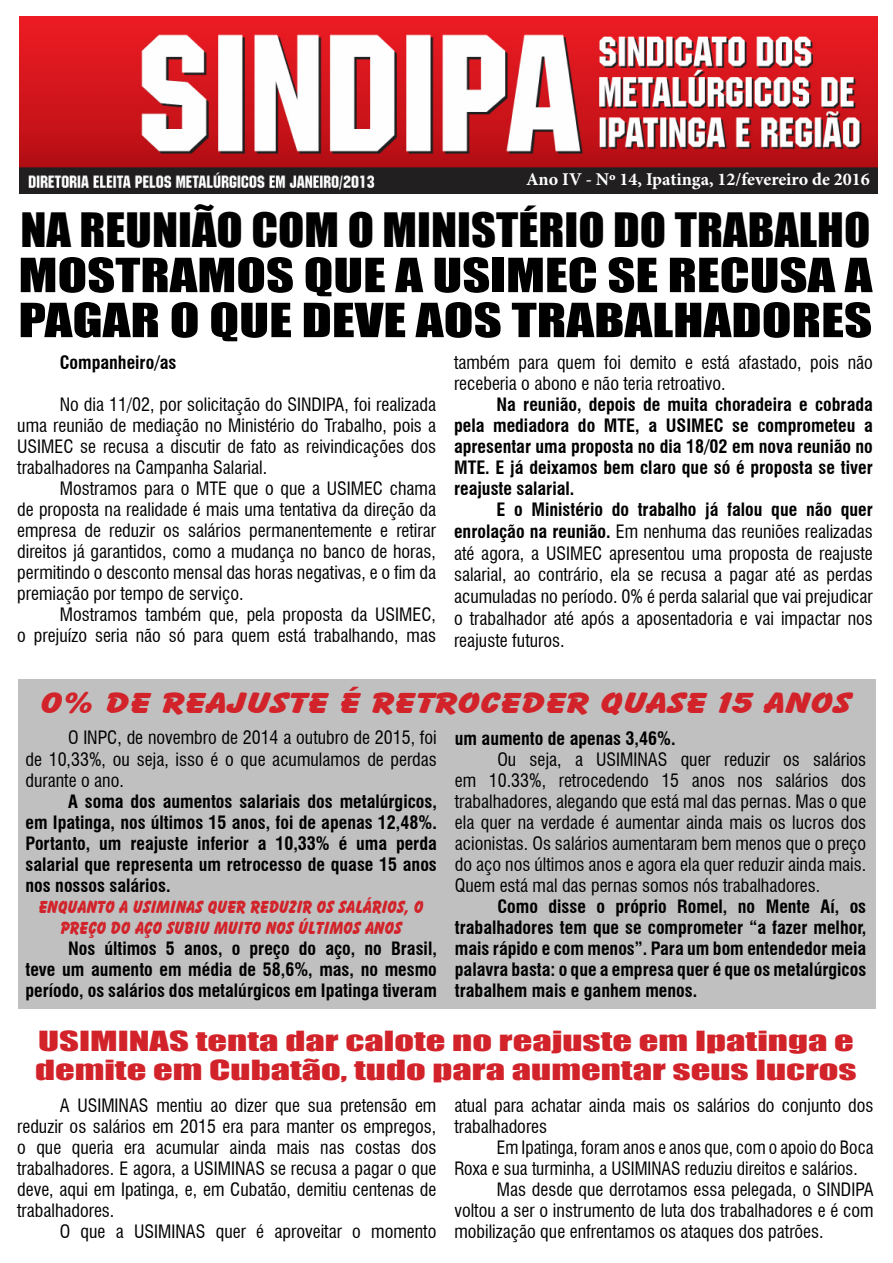
<style>
.page{position:relative;width:893px;height:1263px;background:#fff}
.page>*{position:absolute;margin:0;border:0;box-sizing:border-box;transform-origin:0 0}
.t1{font:43.5px/45px "Impact";color:#000;text-align:justify;scale:1.11 1}
.t2{font:800 30px "Balloon BT";color:#d2232a;scale:1.37 1}
.t3{font:25.5px/28.5px "Impact";color:#d2232a;scale:1.51 1}
.t4{font:condensed 18px/21px "Swiss 721 BT";color:#000;text-align:justify}
.t5{font:700 condensed 18px/21px "Swiss 721 BT";color:#000;text-align:justify}
.t6{font:800 18px/21px "Balloon BT";color:#d2232a;text-align:center;scale:.96 1}
.t7{font:700 18px "Minion Pro";color:#fff}
.s1{font-weight:700}
</style>
<div class="page">
<img style="left:19px;top:17px;width:858px;height:176px">
<div style="left:19px;top:679px;width:857px;height:329px;background:#c0c0c0"></div>
<p class="t7" style="left:526px;top:166px;width:345px">Ano IV - Nº 14, Ipatinga, 12/fevereiro de 2016</p>
<h1 class="t1" style="left:18px;top:206px;width:771px">NA REUNIÃO COM O MINISTÉRIO DO TRABALHO MOSTRAMOS QUE A USIMEC SE RECUSA A PAGAR O QUE DEVE AOS TRABALHADORES</h1>
<p class="t5" style="left:60px;top:352px;width:118px">Companheiro/as</p>
<p class="t4" style="left:17px;top:394px;width:420px;text-indent:43px">No dia 11/02, por solicitação do SINDIPA, foi realizada uma reunião de mediação no Ministério do Trabalho, pois a USIMEC se recusa a discutir de fato as reivindicações dos trabalhadores na Campanha Salarial.</p>
<p class="t4" style="left:17px;top:478px;width:420px;text-indent:43px">Mostramos para o MTE que o que a USIMEC chama de proposta na realidade é mais uma tentativa da direção da empresa de reduzir os salários permanentemente e retirar direitos já garantidos, como a mudança no banco de horas, permitindo o desconto mensal das horas negativas, e o fim da premiação por tempo de serviço.</p>
<p class="t4" style="left:17px;top:604px;width:420px;text-align:right">Mostramos também que, pela proposta da USIMEC,<br>o prejuízo seria não só para quem está trabalhando, mas</p>
<p class="t4" style="left:454px;top:352px;width:420px">também para quem foi demito e está afastado, pois não receberia o abono e não teria retroativo.</p>
<p class="t5" style="left:454px;top:394px;width:420px;text-indent:43px">Na reunião, depois de muita choradeira e cobrada pela mediadora do MTE, a USIMEC se comprometeu a apresentar uma proposta no dia 18/02 em nova reunião no MTE. E já deixamos bem claro que só é proposta se tiver reajuste salarial.</p>
<p class="t4" style="left:454px;top:499px;width:420px;line-height:21.8px;text-indent:43px"><span class="s1">E o Ministério do trabalho já falou que não quer enrolação na reunião.</span> Em nenhuma das reuniões realizadas até agora, a USIMEC apresentou uma proposta de reajuste salarial, ao contrário, ela se recusa a pagar até as perdas acumuladas no período. 0% é perda salarial que vai prejudicar o trabalhador até após a aposentadoria e vai impactar nos reajuste futuros.</p>
<h2 class="t2" style="left:41px;top:685px;width:593px">0% DE REAJUSTE É RETROCEDER QUASE 15 ANOS</h2>
<p class="t4" style="left:26px;top:727px;width:413px;text-indent:43px">O INPC, de novembro de 2014 a outubro de 2015, foi de 10,33%, ou seja, isso é o que acumulamos de perdas durante o ano.</p>
<p class="t5" style="left:26px;top:790px;width:413px;text-indent:43px">A soma dos aumentos salariais dos metalúrgicos, em Ipatinga, nos últimos 15 anos, foi de apenas 12,48%.<br>Portanto, um reajuste inferior a 10,33% é uma perda salarial que representa um retrocesso de quase 15 anos nos nossos salários.</p>
<p class="t6" style="left:39px;top:896px;width:402px">ENQUANTO A USIMINAS QUER REDUZIR OS SALÁRIOS, O<br>PREÇO DO AÇO SUBIU MUITO NOS ÚLTIMOS ANOS</p>
<p class="t5" style="left:26px;top:937px;width:413px;text-indent:43px">Nos últimos 5 anos, o preço do aço, no Brasil, teve um aumento em média de 58,6%, mas, no mesmo período, os salários dos metalúrgicos em Ipatinga tiveram</p>
<p class="t5" style="left:455px;top:727px;width:222px">um aumento de apenas 3,46%.</p>
<p class="t4" style="left:455px;top:748px;width:413px;text-indent:43px">Ou seja, a USIMINAS quer reduzir os salários em 10.33%, retrocedendo 15 anos nos salários dos trabalhadores, alegando que está mal das pernas. Mas o que ela quer na verdade é aumentar ainda mais os lucros dos acionistas. Os salários aumentaram bem menos que o preço do aço nos últimos anos e agora ela quer reduzir ainda mais.<br>Quem está mal das pernas somos nós trabalhadores.</p>
<p class="t5" style="left:455px;top:895px;width:413px;text-indent:43px">Como disse o próprio Romel, no Mente Aí, os trabalhadores tem que se comprometer “a fazer melhor, mais rápido e com menos”. Para um bom entendedor meia palavra basta: o que a empresa quer é que os metalúrgicos trabalhem mais e ganhem menos.</p>
<h3 class="t3" style="left:35px;top:1026px;width:546px">USIMINAS tenta dar calote no reajuste em Ipatinga e demite em Cubatão, tudo para aumentar seus lucros</h3>
<p class="t4" style="left:60px;top:1095px;width:38px">A Usiminas</p>
<p class="t4" style="left:17px;top:1095px;width:421px;text-indent:139px">mentiu ao dizer que sua pretensão em reduzir os salários em 2015 era para manter os empregos, o que queria era acumular ainda mais nas costas dos trabalhadores. E agora, a Usiminas</p>
<p class="t4" style="left:270px;top:1158px;width:168px">se recusa a pagar o que</p>
<p class="t4" style="left:17px;top:1179px;width:421px">deve, aqui em Ipatinga, e, em Cubatão, demitiu centenas de</p>
<p class="t4" style="left:17px;top:1200px;width:99px">trabalhadores.</p>
<p class="t4" style="left:60px;top:1221px;width:95px">O que a Usiminas</p>
<p class="t4" style="left:216px;top:1221px;width:222px">quer é aproveitar o momento</p>
<p class="t4" style="left:454px;top:1095px;width:421px">atual para achatar ainda mais os salários do conjunto dos trabalhadores</p>
<p class="t4" style="left:454px;top:1137px;width:421px;text-indent:43px">Em Ipatinga, foram anos e anos que, com o apoio do Boca<br>Roxa e sua turminha, a Usiminas</p>
<p class="t4" style="left:685px;top:1158px;width:174px">reduziu direitos e salários.</p>
<p class="t4" style="left:497px;top:1179px;width:339px">Mas desde que derrotamos essa pelegada, o Sindipa</p>
<p class="t4" style="left:454px;top:1200px;width:421px">voltou a ser o instrumento de luta dos trabalhadores e é com</p>
<p class="t4" style="left:454px;top:1221px;width:371px">mobilização que enfrentamos os ataques dos patrões.</p>
</div>
